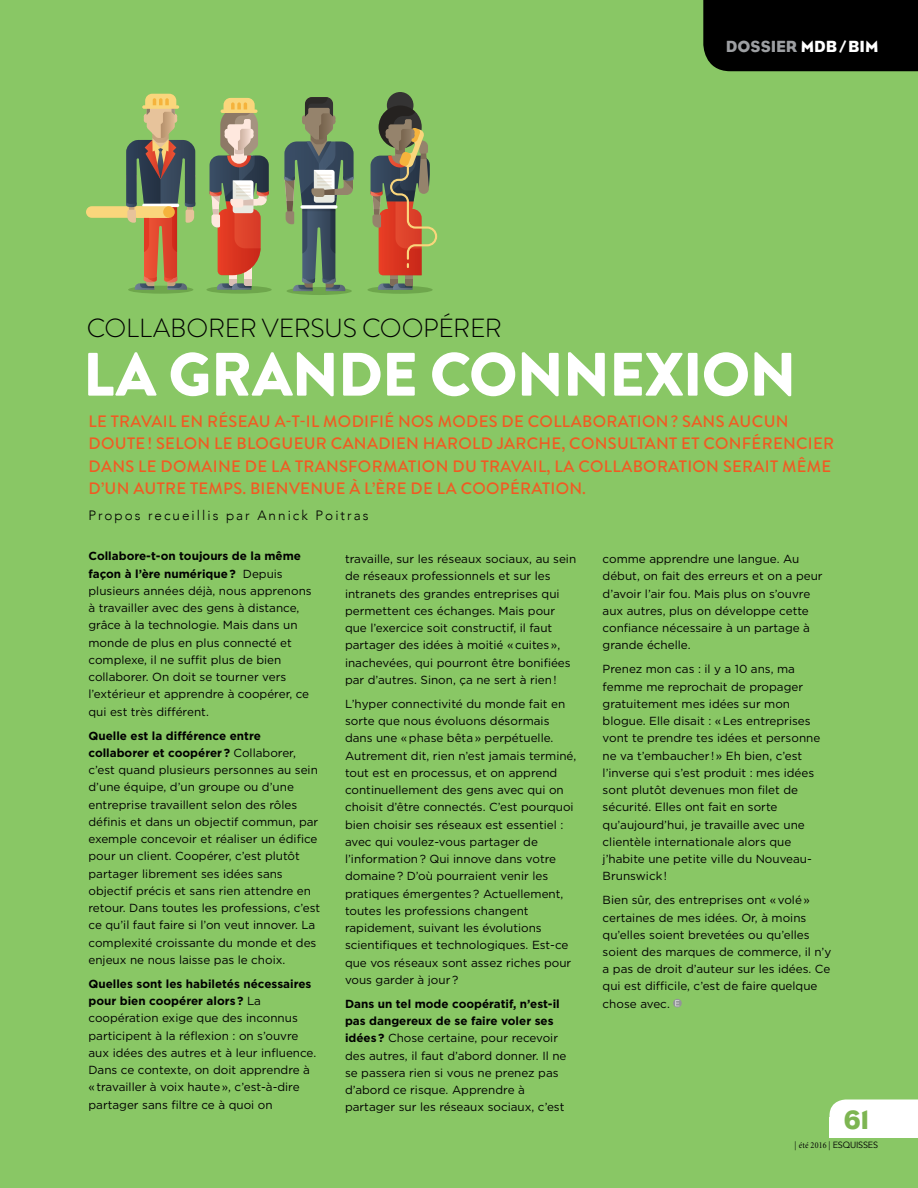
<style>
.page{position:relative;width:918px;height:1188px;background:#89c765}
.page>*{position:absolute;margin:0;border:0;box-sizing:border-box;transform-origin:0 0}
.t1{font:900 61.2px "Brandon Grotesque";letter-spacing:-.015em;color:#fff}
.t2{font:27px "Bureau Eagle";color:#7db552}
.t3{font:300 26.25px "Brandon Grotesque";letter-spacing:-.005em;color:#000}
.t4{font:500 16.5px/22.5px "Brandon Grotesque";letter-spacing:.02em;color:#f15a22}
.t5{font:16.5px "Bureau Eagle";color:#9d9fa2}
.t6{font:300 13.5px "Avenir";letter-spacing:.15em;color:#000}
.t7{font:11.7px/17.2px "Gotham";color:#000}
.t8{font:9px "Avenir";letter-spacing:-.02em;color:#000}
.s1{color:#fff}
.s2{font-weight:700}
.s3{font-weight:300}
.s4{font-family:"Minion";font-stretch:condensed}
</style>
<div class="page">
<div style="left:287px;top:287px;width:65px;height:8px;background:#6ea64c;border-radius:50%"></div>
<svg style="left:284px;top:97px;width:70px;height:194px;background:#6e8d67"></svg>
<hr style="left:302px;top:209px;width:34px;height:2px;background:#c0bfbf">
<svg style="left:301px;top:205px;width:36px;height:4px"></svg>
<svg style="left:128px;top:286px;width:65px;height:8px"></svg>
<svg style="left:86px;top:94px;width:109px;height:196px;background:#90a360"></svg>
<svg style="left:163px;top:206px;width:12px;height:12px"></svg>
<svg style="left:206px;top:286px;width:66px;height:8px"></svg>
<svg style="left:229px;top:275px;width:7px;height:4px"></svg>
<div style="left:229px;top:279px;width:7px;height:7px;background:#dac0b5"></div>
<div style="left:244px;top:260px;width:7px;height:26px;background:#fee8de"></div>
<svg style="left:217px;top:283px;width:34px;height:7px"></svg>
<div style="left:244px;top:279px;width:7px;height:7px;background:#dac0b5"></div>
<svg style="left:210px;top:98px;width:59px;height:177px;background:#a98c67"></svg>
<svg style="left:367px;top:286px;width:66px;height:8px"></svg>
<div style="left:387px;top:92px;width:27px;height:27px;background:#343333;border-radius:50%"></div>
<svg style="left:390px;top:275px;width:8px;height:4px"></svg>
<div style="left:390px;top:279px;width:8px;height:7px;background:#7f6c58"></div>
<svg style="left:405px;top:275px;width:7px;height:4px"></svg>
<svg style="left:378px;top:283px;width:34px;height:7px"></svg>
<div style="left:405px;top:279px;width:7px;height:7px;background:#7f6c58"></div>
<svg style="left:371px;top:106px;width:67px;height:169px;background:#927b4d"></svg>
<svg style="left:673px;top:999px;width:9px;height:9px"></svg>
<svg style="left:676px;top:1000px;width:3px;height:6px"></svg>
<div style="left:703px;top:0;width:215px;height:71px;background:#000"></div>
<svg style="left:830px;top:1100px;width:88px;height:17px"></svg>
<div style="left:830px;top:1117px;width:88px;height:20px;background:#fff"></div>
<h3 class="t5" style="left:726px;top:37px;width:154px">DOSSIER <span class="s1">MDB/BIM</span></h3>
<h3 class="t3" style="left:87px;top:310px;width:417px">COLLABORER VERSUS COOPÉRER</h3>
<h1 class="t1" style="left:83px;top:331px;width:715px">LA GRANDE CONNEXION</h1>
<p class="t4" style="left:89px;top:410px;width:747px">LE TRAVAIL EN RÉSEAU A-T-IL MODIFIÉ NOS MODES DE COLLABORATION? SANS AUCUN DOUTE! SELON LE BLOGUEUR CANADIEN HAROLD JARCHE, CONSULTANT ET CONFÉRENCIER DANS LE DOMAINE DE LA TRANSFORMATION DU TRAVAIL, LA COLLABORATION SERAIT MÊME D’UN AUTRE TEMPS. BIENVENUE À L’ÈRE DE LA COOPÉRATION.</p>
<p class="t6" style="left:88px;top:506px;width:281px">Propos recueillis par Annick Poitras</p>
<p class="t7" style="left:345px;top:550px;width:233px">travaille, sur les réseaux sociaux, au sein de réseaux professionnels et sur les intranets des grandes entreprises qui permettent ces échanges. Mais pour que l’exercice soit constructif, il faut partager des idées à moitié «cuites», inachevées, qui pourront être bonifiées par d’autres. Sinon, ça ne sert à rien!</p>
<p class="t7" style="left:345px;top:695px;width:233px">L’hyper connectivité du monde fait en sorte que nous évoluons désormais dans une «phase bêta» perpétuelle.<br>Autrement dit, rien n’est jamais terminé, tout est en processus, et on apprend continuellement des gens avec qui on choisit d’être connectés. C’est pourquoi bien choisir ses réseaux est essentiel : avec qui voulez-vous partager de l’information? Qui innove dans votre domaine? D’où pourraient venir les pratiques émergentes? Actuellement, toutes les professions changent rapidement, suivant les évolutions scientifiques et technologiques. Est-ce que vos réseaux sont assez riches pour vous garder à jour?</p>
<p class="t7" style="left:345px;top:995px;width:223px"><span class="s2">Dans un tel mode coopératif, n’est-il pas dangereux de se faire voler ses idées?</span> Chose certaine, pour recevoir des autres, il faut d’abord donner. Il ne se passera rien si vous ne prenez pas d’abord ce risque. Apprendre à partager sur les réseaux sociaux, c’est</p>
<p class="t7" style="left:88px;top:547px;width:225px"><span class="s2">Collabore-t-on toujours de la même façon à l’ère numérique?</span> Depuis plusieurs années déjà, nous apprenons à travailler avec des gens à distance, grâce à la technologie. Mais dans un monde de plus en plus connecté et complexe, il ne suffit plus de bien collaborer. On doit se tourner vers l’extérieur et apprendre à coopérer, ce qui est très différent.</p>
<p class="t7" style="left:88px;top:727px;width:233px"><span class="s2">Quelle est la différence entre collaborer et coopérer?</span> Collaborer, c’est quand plusieurs personnes au sein d’une équipe, d’un groupe ou d’une entreprise travaillent selon des rôles définis et dans un objectif commun, par exemple concevoir et réaliser un édifice pour un client. Coopérer, c’est plutôt partager librement ses idées sans objectif précis et sans rien attendre en retour. Dans toutes les professions, c’est ce qu’il faut faire si l’on veut innover. La complexité croissante du monde et des enjeux ne nous laisse pas le choix.</p>
<p class="t7" style="left:88px;top:975px;width:229px"><span class="s2">Quelles sont les habiletés nécessaires pour bien coopérer alors?</span> La coopération exige que des inconnus participent à la réflexion : on s’ouvre aux idées des autres et à leur influence.<br>Dans ce contexte, on doit apprendre à «travailler à voix haute», c’est-à-dire partager sans filtre ce à quoi on</p>
<p class="t7" style="left:603px;top:550px;width:222px">comme apprendre une langue. Au début, on fait des erreurs et on a peur d’avoir l’air fou. Mais plus on s’ouvre aux autres, plus on développe cette confiance nécessaire à un partage à grande échelle.</p>
<p class="t7" style="left:603px;top:660px;width:219px">Prenez mon cas : il y a 10 ans, ma femme me reprochait de propager gratuitement mes idées sur mon blogue. Elle disait : «Les entreprises vont te prendre tes idées et personne ne va t’embaucher !» Eh bien, c’est l’inverse qui s’est produit : mes idées sont plutôt devenues mon filet de sécurité. Elles ont fait en sorte qu’aujourd’hui, je travaille avec une clientèle internationale alors que j’habite une petite ville du Nouveau-Brunswick!</p>
<p class="t7" style="left:603px;top:891px;width:230px">Bien sûr, des entreprises ont «volé» certaines de mes idées. Or, à moins qu’elles soient brevetées ou qu’elles soient des marques de commerce, il n’y a pas de droit d’auteur sur les idées. Ce qui est difficile, c’est de faire quelque chose avec.</p>
<h2 class="t2" style="left:844px;top:1104px;width:27px">61</h2>
<p class="t8" style="left:795px;top:1139px;width:85px"><span class="s3">|</span> <span class="s4">été 2016</span> <span class="s3">|</span> ESQUISSES</p>
</div>
